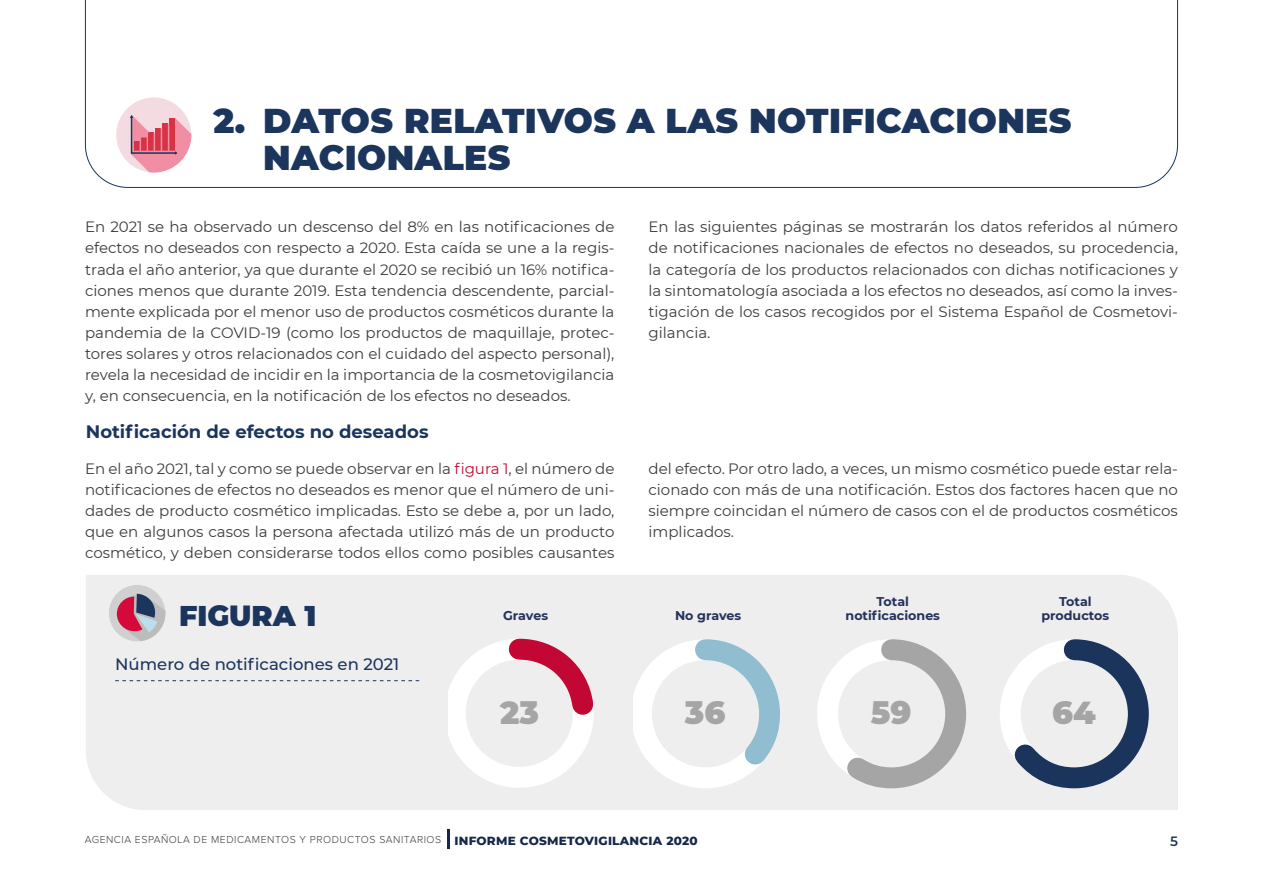
<style>
.page{position:relative;width:1263px;height:893px;background:#fff}
.page>*{position:absolute;margin:0;border:0;box-sizing:border-box;transform-origin:0 0}
.Texto_indice{font:900 34.35px/37.5px "Montserrat";letter-spacing:.01em;color:#1b355d}
.t1{font:900 31.8px "Montserrat";color:#a6a5a5}
.TEXTO_NORMAL{font:900 28.5px "Montserrat";color:#1b355d}
.t2{font:700 18px "Montserrat";color:#1b355d}
.TITULO_FIGURA{font:500 16.5px "Montserrat";color:#1b355d}
.t3{font:15px/21px "Montserrat";color:#3c3c3b;text-align:justify}
.t4{font:600 13.5px "Montserrat";color:#1b355d}
.TITULO_1_AZUL{font:700 12.75px/14px "Montserrat";color:#243259;text-align:center}
.t5{font:800 12px "Montserrat";letter-spacing:.02em;color:#152848}
.t6{font:300 10.5px "Proxima Nova";letter-spacing:.05em;color:#3c3c3b}
.s1{color:#c20c34}
</style>
<div class="page">
<svg style="left:85px;top:0;width:1093px;height:188px"></svg>
<div style="left:116px;top:97px;width:75px;height:76px;background:#f4dbe1;border-radius:50%"></div>
<svg style="left:130px;top:115px;width:61px;height:58px"></svg>
<div style="left:86px;top:575px;width:1092px;height:235px;background:#eee"></div>
<svg style="left:115px;top:680px;width:304px;height:1px"></svg>
<div style="left:109px;top:585px;width:57px;height:56px;background:#d0d0d0;border-radius:50%"></div>
<svg style="left:117px;top:594px;width:49px;height:47px"></svg>
<svg style="left:449px;top:635px;width:153px;height:159px"></svg>
<svg style="left:633px;top:635px;width:154px;height:151px"></svg>
<svg style="left:818px;top:635px;width:152px;height:159px;background:#e0e0e0"></svg>
<svg style="left:998px;top:635px;width:152px;height:159px;background:#bdc3cd"></svg>
<hr style="left:447px;top:829px;width:3px;height:20px;background:#152848">
<p class="Texto_indice" style="left:263px;top:100px;width:810px;text-indent:-50px">2. DATOS RELATIVOS A LAS NOTIFICACIONES<br>NACIONALES</p>
<p class="t3" style="left:85px;top:216px;width:531px">En 2021 se ha observado un descenso del 8% en las notificaciones de efectos no deseados con respecto a 2020. Esta caída se une a la regis&shy;trada el año anterior, ya que durante el 2020 se recibió un 16% notifica&shy;ciones menos que durante 2019. Esta tendencia descendente, parcial&shy;mente explicada por el menor uso de productos cosméticos durante la pandemia de la COVID-19 (como los productos de maquillaje, protec&shy;tores solares y otros relacionados con el cuidado del aspecto personal), revela la necesidad de incidir en la importancia de la cosmetovigilancia y, en consecuencia, en la notificación de los efectos no deseados.</p>
<p class="t3" style="left:648px;top:216px;width:531px">En las siguientes páginas se mostrarán los datos referidos al número de notificaciones nacionales de efectos no deseados, su procedencia, la categoría de los productos relacionados con dichas notificaciones y la sintomatología asociada a los efectos no deseados, así como la inves&shy;tigación de los casos recogidos por el Sistema Español de Cosmetovi&shy;gilancia.</p>
<p class="t2" style="left:86px;top:419px;width:344px">Notificación de efectos no deseados</p>
<p class="t3" style="left:85px;top:458px;width:531px">En el año 2021, tal y como se puede observar en la <span class="s1">figura 1</span>, el número de notificaciones de efectos no deseados es menor que el número de uni&shy;dades de producto cosmético implicadas. Esto se debe a, por un lado, que en algunos casos la persona afectada utilizó más de un producto cosmético, y deben considerarse todos ellos como posibles causantes</p>
<p class="t3" style="left:648px;top:458px;width:531px">del efecto. Por otro lado, a veces, un mismo cosmético puede estar rela&shy;cionado con más de una notificación. Estos dos factores hacen que no siempre coincidan el número de casos con el de productos cosméticos implicados.</p>
<p class="TEXTO_NORMAL" style="left:179px;top:594px;width:139px">FIGURA 1</p>
<p class="TITULO_FIGURA" style="left:115px;top:652px;width:286px">Número de notificaciones en 2021</p>
<p class="TITULO_1_AZUL" style="left:503px;top:608px;width:46px">Graves</p>
<p class="TITULO_1_AZUL" style="left:675px;top:608px;width:68px">No graves</p>
<p class="TITULO_1_AZUL" style="left:845px;top:594px;width:96px">Total notificaciones</p>
<p class="TITULO_1_AZUL" style="left:1041px;top:594px;width:69px">Total productos</p>
<p class="t1" style="left:500px;top:689px;width:40px">23</p>
<p class="t1" style="left:655px;top:688px;width:42px">36</p>
<p class="t1" style="left:675px;top:688px;width:42px">36</p>
<p class="t1" style="left:687px;top:688px;width:42px">36</p>
<p class="t1" style="left:851px;top:688px;width:42px">59</p>
<p class="t1" style="left:871px;top:688px;width:42px">59</p>
<p class="t1" style="left:883px;top:688px;width:42px">59</p>
<p class="t1" style="left:1052px;top:688px;width:45px">64</p>
<p class="t1" style="left:1072px;top:688px;width:45px">64</p>
<p class="t1" style="left:1084px;top:688px;width:45px">64</p>
<p class="t1" style="left:468px;top:689px;width:40px">23</p>
<p class="t1" style="left:488px;top:689px;width:40px">23</p>
<p class="t6" style="left:85px;top:835px;width:358px">AGENCIA ESPAÑOLA DE MEDICAMENTOS Y PRODUCTOS SANITARIOS</p>
<p class="t5" style="left:454px;top:832px;width:245px">INFORME COSMETOVIGILANCIA 2020</p>
<p class="t4" style="left:1170px;top:831px;width:9px">5</p>
</div>
